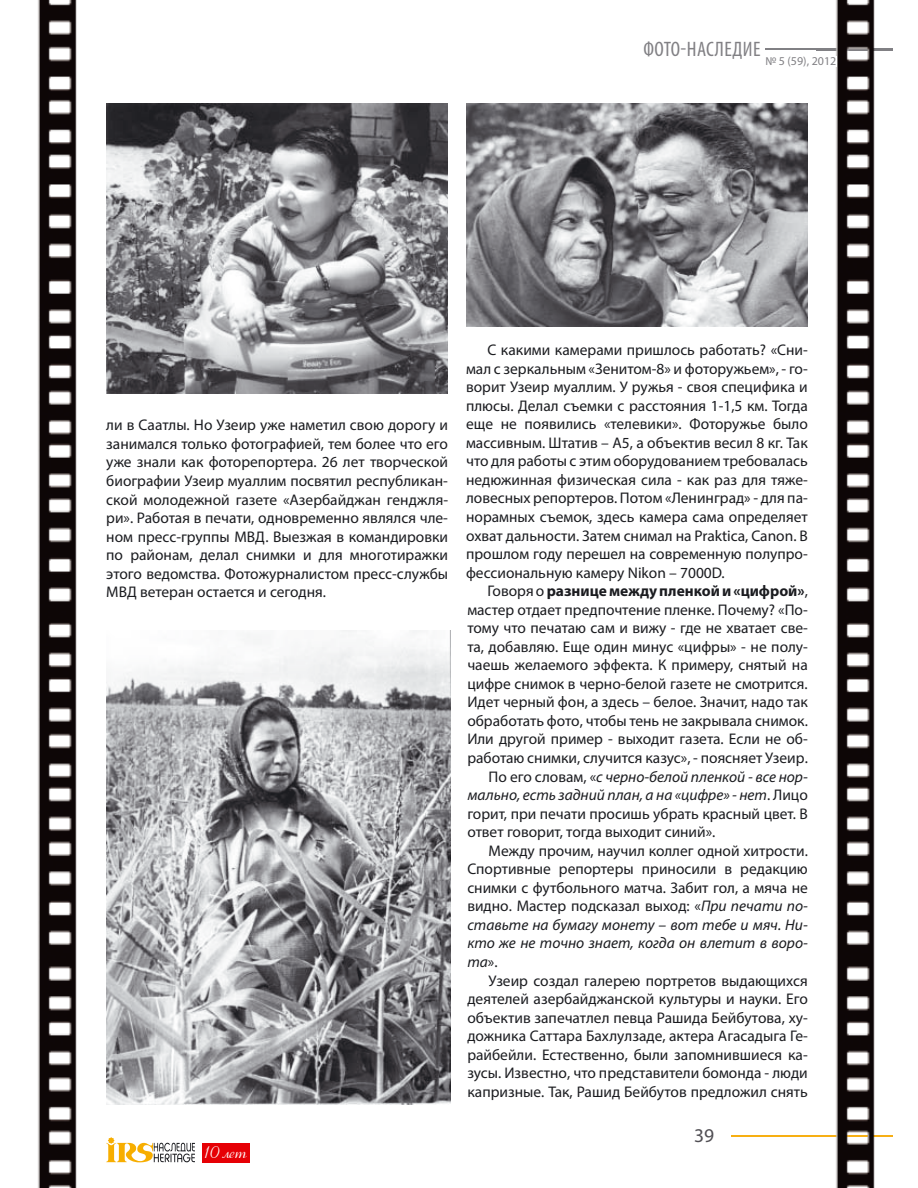
<style>
.page{position:relative;width:918px;height:1188px;background:#fff}
.page>*{position:absolute;margin:0;border:0;box-sizing:border-box;transform-origin:0 0}
.t1{font:28.2px "Cyrillic Ribbon";color:#fff}
.t2{font:condensed 21px "Myriad Pro";letter-spacing:.02em;color:#818084}
.t3{font:19.5px "Myriad Pro";color:#504e53}
.t4{font:15.45px/18.6px "Myriad Pro";color:#1b1c20;text-align:justify}
.t5{font:italic 15.45px "Myriad Pro";color:#1b1c20}
.t6{font:700 15.45px "Myriad Pro";color:#1b1c20}
.t7{font:12px "Myriad Pro";color:#818084}
.s1{font-weight:400}
.s2{font-style:normal}
.s3{font-style:italic}
</style>
<div class="page">
<svg style="left:106px;top:1137px;width:89px;height:25px"></svg>
<hr style="left:765px;top:49px;width:128px;height:1px;background:#818084">
<div style="left:202px;top:1143px;width:47px;height:20px;background:#e60005"></div>
<hr style="left:731px;top:1135px;width:162px;height:2px;background:#f7af12">
<img style="left:38px;top:0;width:39px;height:1188px">
<img style="left:816px;top:0;width:77px;height:1188px">
<img style="left:816px;top:49px;width:77px;height:1px">
<img style="left:816px;top:57px;width:20px;height:10px">
<img style="left:816px;top:1135px;width:77px;height:2px">
<img style="left:466px;top:104px;width:342px;height:222px">
<img style="left:106px;top:104px;width:342px;height:289px">
<img style="left:106px;top:631px;width:344px;height:473px">
<h2 class="t2" style="left:643px;top:42px;width:119px">ФОТО-НАСЛЕДИЕ</h2>
<p class="t7" style="left:765px;top:57px;width:73px">№ 5 (59), 2012</p>
<p class="t4" style="left:106px;top:417px;width:343px">ли в Саатлы. Но Узеир уже наметил свою дорогу и занимался только фотографией, тем более что его уже знали как фоторепортера. 26 лет творческой биографии Узеир муаллим посвятил республикан&shy;ской молодежной газете «Азербайджан генджля&shy;ри». Работая в печати, одновременно являлся чле&shy;ном пресс-группы МВД. Выезжая в командировки по районам, делал снимки и для многотиражки этого ведомства. Фотожурналистом пресс-службы МВД ветеран остается и сегодня.</p>
<h1 class="t1" style="left:205px;top:1133px;width:46px">10 ëåò</h1>
<p class="t4" style="left:466px;top:342px;width:343px;text-indent:21px">С какими камерами пришлось работать? «Сни&shy;мал с зеркальным «Зенитом-8» и фоторужьем», - го&shy;ворит Узеир муаллим. У ружья - своя специфика и плюсы. Делал съемки с расстояния 1-1,5 км. Тогда еще не появились «телевики». Фоторужье было массивным. Штатив – А5, а объектив весил 8 кг. Так что для работы с этим оборудованием требовалась недюжинная физическая сила - как раз для тяже&shy;ловесных репортеров. Потом «Ленинград» - для па&shy;норамных съемок, здесь камера сама определяет охват дальности. Затем снимал на Praktica, Canon. В прошлом году перешел на современную полупро&shy;фессиональную камеру Nikon – 7000D.</p>
<p class="t6" style="left:487px;top:585px;width:322px"><span class="s1">Говоря о</span> разнице между пленкой и «цифрой»<span class="s1">,</span></p>
<p class="t4" style="left:467px;top:601px;width:342px">мастер отдает предпочтение пленке. Почему? «По-</p>
<p class="t4" style="left:467px;top:620px;width:342px">тому что печатаю сам и вижу - где не хватает све-</p>
<p class="t4" style="left:467px;top:639px;width:342px">та, добавляю. Еще один минус «цифры» - не полу-</p>
<p class="t4" style="left:467px;top:657px;width:342px">чаешь желаемого эффекта. К примеру, снятый на</p>
<p class="t4" style="left:467px;top:676px;width:342px">цифре снимок в черно-белой газете не смотрится.</p>
<p class="t4" style="left:467px;top:694px;width:342px">Идет черный фон, а здесь – белое. Значит, надо так</p>
<p class="t4" style="left:467px;top:713px;width:342px">обработать фото, чтобы тень не закрывала снимок.</p>
<p class="t4" style="left:467px;top:731px;width:342px">Или другой пример - выходит газета. Если не об-</p>
<p class="t4" style="left:467px;top:750px;width:342px">работаю снимки, случится казус», - поясняет Узеир.</p>
<p class="t5" style="left:489px;top:770px;width:321px"><span class="s2">По его словам, «</span>с черно-белой пленкой - все нор-</p>
<p class="t5" style="left:467px;top:789px;width:342px">мально, есть задний план, а на «цифре» - нет<span class="s2">. Лицо</span></p>
<p class="t4" style="left:467px;top:805px;width:342px">горит, при печати просишь убрать красный цвет. В</p>
<p class="t4" style="left:467px;top:824px;width:250px">ответ говорит, тогда выходит синий».</p>
<p class="t4" style="left:489px;top:842px;width:321px">Между прочим, научил коллег одной хитрости.</p>
<p class="t4" style="left:467px;top:861px;width:342px">Спортивные репортеры приносили в редакцию</p>
<p class="t4" style="left:467px;top:880px;width:342px">снимки с футбольного матча. Забит гол, а мяча не</p>
<p class="t4" style="left:467px;top:898px;width:342px">видно. Мастер подсказал выход: «<span class="s3">При печати по-</span></p>
<p class="t5" style="left:467px;top:919px;width:342px">ставьте на бумагу монету – вот тебе и мяч. Ни-</p>
<p class="t5" style="left:467px;top:937px;width:342px">кто же не точно знает, когда он влетит в воро-</p>
<p class="t5" style="left:467px;top:956px;width:32px">та<span class="s2">».</span></p>
<p class="t4" style="left:489px;top:972px;width:321px">Узеир создал галерею портретов выдающихся</p>
<p class="t4" style="left:467px;top:991px;width:342px">деятелей азербайджанской культуры и науки. Его</p>
<p class="t4" style="left:467px;top:1009px;width:342px">объектив запечатлел певца Рашида Бейбутова, ху-</p>
<p class="t4" style="left:467px;top:1028px;width:342px">дожника Саттара Бахлулзаде, актера Агасадыга Ге-</p>
<p class="t4" style="left:467px;top:1046px;width:342px">райбейли. Естественно, были запомнившиеся ка-</p>
<p class="t4" style="left:467px;top:1065px;width:342px">зусы. Известно, что представители бомонда - люди</p>
<p class="t4" style="left:467px;top:1083px;width:342px">капризные. Так, Рашид Бейбутов предложил снять</p>
<p class="t3" style="left:694px;top:1128px;width:22px">39</p>
</div>
